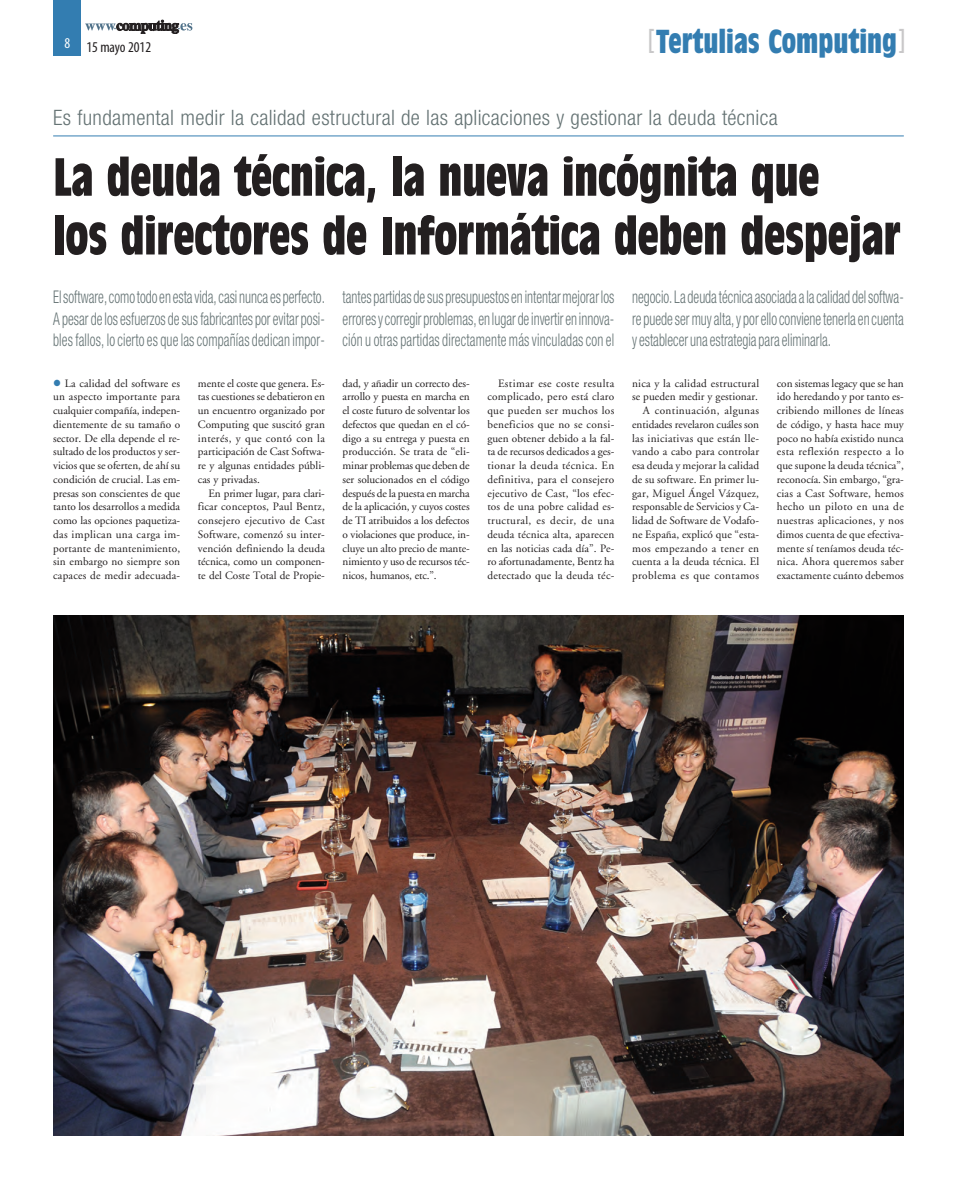
<style>
.page{position:relative;width:957px;height:1187px;background:#fff}
.page>*{position:absolute;margin:0;border:0;box-sizing:border-box;transform-origin:0 0}
.t1{font:700 condensed 52.5px/58.8px "Antique Olive Std";letter-spacing:-.01em;color:#231f20}
.t2{font:700 condensed 32.5px "Antique Olive Std";color:#337db1}
.t3{font:300 condensed 21.25px "Helvetica Neue LT Std";letter-spacing:.015em;color:#657374}
.t4{font:300 condensed 17.5px/21.2px "Helvetica Neue LT Std";letter-spacing:.01em;color:#657374;text-align:justify;scale:.77 1}
.t5{font:condensed 15px "Myriad Pro";color:#231f20}
.t6{font:condensed 15px "Myriad Pro";color:#fff}
.t7{font:11.25px/13.8px "Adobe Garamond";letter-spacing:.005em;color:#231f20;text-align:justify}
.s1{font-weight:300;font-stretch:normal;color:#c8c7c8}
</style>
<div class="page">
<img style="left:53px;top:0;width:851px;height:1136px">
<svg style="left:54px;top:380px;width:6px;height:6px"></svg>
<h3 class="t6" style="left:64px;top:38px;width:7px">8</h3>
<h3 class="t5" style="left:86px;top:41px;width:66px">15 mayo 2012</h3>
<h2 class="t2" style="left:647px;top:29px;width:260px"><span class="s1">[</span>Tertulias Computing<span class="s1">]</span></h2>
<h3 class="t3" style="left:53px;top:110px;width:726px">Es fundamental medir la calidad estructural de las aplicaciones y gestionar la deuda técnica</h3>
<h1 class="t1" style="left:53px;top:151px;width:849px">La deuda técnica, la nueva incógnita que<br>los directores de Informática deben despejar</h1>
<h3 class="t4" style="left:53px;top:288px;width:354px">El software, como todo en esta vida, casi nunca es perfecto.<br>A pesar de los esfuerzos de sus fabricantes por evitar posi&shy;bles fallos, lo cierto es que las compañías dedican impor-</h3>
<h3 class="t4" style="left:343px;top:288px;width:354px">tantes partidas de sus presupuestos en intentar mejorar los errores y corregir problemas, en lugar de invertir en innova&shy;ción u otras partidas directamente más vinculadas con el</h3>
<h3 class="t4" style="left:632px;top:288px;width:354px">negocio. La deuda técnica asociada a la calidad del softwa&shy;re puede ser muy alta, y por ello conviene tenerla en cuenta y establecer una estrategia para eliminarla.</h3>
<p class="t7" style="left:53px;top:377px;width:128px;text-indent:12px">La calidad del software es un aspecto importante para cualquier compañía, indepen&shy;dientemente de su tamaño o sector. De ella depende el re&shy;sultado de los productos y ser&shy;vicios que se oferten, de ahí su condición de crucial. Las em&shy;presas son conscientes de que tanto los desarrollos a medida como las opciones paquetiza&shy;das implican una carga im&shy;portante de mantenimiento, sin embargo no siempre son capaces de medir adecuada-</p>
<p class="t7" style="left:198px;top:377px;width:128px">mente el coste que genera. Es&shy;tas cuestiones se debatieron en un encuentro organizado por Computing que suscitó gran interés, y que contó con la participación de Cast Softwa&shy;re y algunas entidades públi&shy;cas y privadas.</p>
<p class="t7" style="left:198px;top:487px;width:128px;text-indent:11px">En primer lugar, para clari&shy;ficar conceptos, Paul Bentz, consejero ejecutivo de Cast Software, comenzó su inter&shy;vención definiendo la deuda técnica, como un componen&shy;te del Coste Total de Propie-</p>
<p class="t7" style="left:343px;top:377px;width:128px">dad, y añadir un correcto des&shy;arrollo y puesta en marcha en el coste futuro de solventar los defectos que quedan en el có&shy;digo a su entrega y puesta en producción. Se trata de “eli&shy;minar problemas que deben de ser solucionados en el código después de la puesta en marcha de la aplicación, y cuyos costes de TI atribuidos a los defectos o violaciones que produce, in&shy;cluye un alto precio de mante&shy;nimiento y uso de recursos téc&shy;nicos, humanos, etc.”.</p>
<p class="t7" style="left:487px;top:377px;width:128px;text-indent:11px">Estimar ese coste resulta complicado, pero está claro que pueden ser muchos los beneficios que no se consi&shy;guen obtener debido a la fal&shy;ta de recursos dedicados a ges&shy;tionar la deuda técnica. En definitiva, para el consejero ejecutivo de Cast, “los efec&shy;tos de una pobre calidad es&shy;tructural, es decir, de una deuda técnica alta, aparecen en las noticias cada día”. Pe&shy;ro afortunadamente, Bentz ha detectado que la deuda téc-</p>
<p class="t7" style="left:632px;top:377px;width:128px;text-align:right">nica y la calidad estructural se pueden medir y gestionar.<br>A continuación, algunas entidades revelaron cuáles son las iniciativas que están lle&shy;vando a cabo para controlar esa deuda y mejorar la calidad de su software. En primer lu&shy;gar, Miguel Ángel Vázquez, responsable de Servicios y Ca&shy;lidad de Software de Vodafo&shy;ne España, explicó que “esta&shy;mos empezando a tener en cuenta a la deuda técnica. El problema es que contamos</p>
<p class="t7" style="left:777px;top:377px;width:128px">con sistemas legacy que se han ido heredando y por tanto es&shy;cribiendo millones de líneas de código, y hasta hace muy poco no había existido nunca esta reflexión respecto a lo que supone la deuda técnica”, reconocía. Sin embargo, “gra&shy;cias a Cast Software, hemos hecho un piloto en una de nuestras aplicaciones, y nos dimos cuenta de que efectiva&shy;mente sí teníamos deuda téc&shy;nica. Ahora queremos saber exactamente cuánto debemos</p>
</div>
